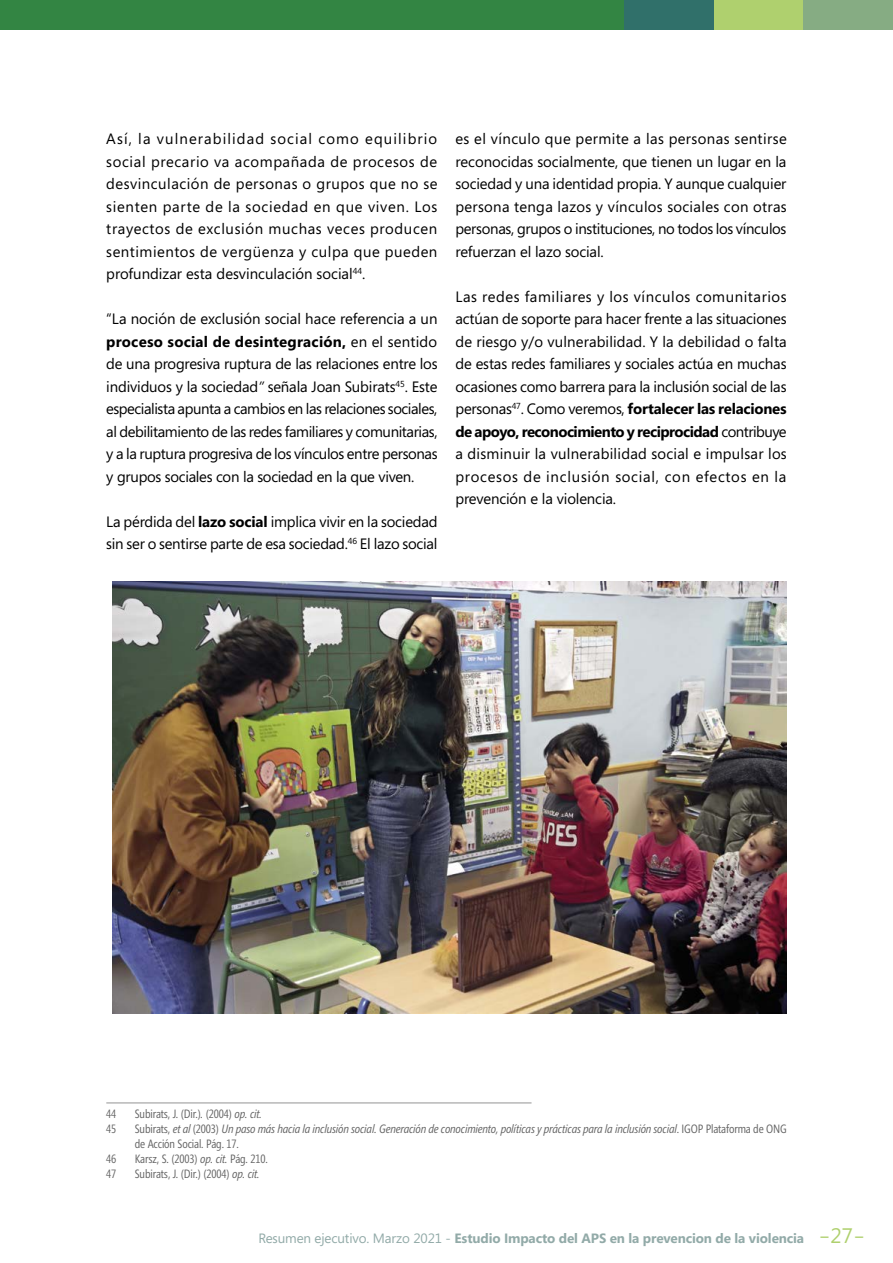
<style>
.page{position:relative;width:893px;height:1263px;background:#fff}
.page>*{position:absolute;margin:0;border:0;box-sizing:border-box;transform-origin:0 0}
.t1{font:300 30px "Segoe";color:#afd06e}
.t2{font:15px/22.5px "Segoe";letter-spacing:-.015em;color:#000;text-align:justify}
.t3{font:700 13.5px "Segoe";letter-spacing:-.01em;color:#92aaa8}
.t4{font:italic 12px/15px "Segoe Condensed";letter-spacing:-.01em;color:#636363}
.t5{font:12px "Segoe Condensed";letter-spacing:-.01em;color:#636363}
.s1{font-weight:700}
.s2{font-style:italic}
.s3{font-style:normal}
.s4{font-weight:400}
.s5{font-weight:400;font-size:21px}
</style>
<div class="page">
<div style="left:799px;top:0;width:94px;height:30px;background:#86ac83"></div>
<div style="left:713px;top:0;width:90px;height:30px;background:#afd06e"></div>
<div style="left:624px;top:0;width:89px;height:30px;background:#30706a"></div>
<div style="left:0;top:0;width:624px;height:30px;background:#338543"></div>
<hr style="left:106px;top:1102px;width:425px;height:1px;background:#939393">
<img style="left:113px;top:581px;width:674px;height:432px">
<p class="t2" style="left:106px;top:127px;width:333px">Así, la vulnerabilidad social como equilibrio social precario va acompañada de procesos de desvinculación de personas o grupos que no se sienten parte de la sociedad en que viven. Los trayectos de exclusión muchas veces producen sentimientos de vergüenza y culpa que pueden profundizar esta desvinculación social<sup>44</sup>.</p>
<p class="t2" style="left:106px;top:307px;width:333px">“La noción de exclusión social hace referencia a un <span class="s1">proceso social de desintegración,</span> en el sentido de una progresiva ruptura de las relaciones entre los individuos y la sociedad<span class="s2">”</span> señala Joan Subirats<sup>45</sup>. Este especialista apunta a cambios en las relaciones sociales, al debilitamiento de las redes familiares y comunitarias, y a la ruptura progresiva de los vínculos entre personas y grupos sociales con la sociedad en la que viven.</p>
<p class="t2" style="left:106px;top:510px;width:333px">La pérdida del <span class="s1">lazo social</span> implica vivir en la sociedad sin ser o sentirse parte de esa sociedad.<sup>46</sup> El lazo social</p>
<p class="t2" style="left:455px;top:127px;width:333px">es el vínculo que permite a las personas sentirse reconocidas socialmente, que tienen un lugar en la sociedad y una identidad propia. Y aunque cualquier persona tenga lazos y vínculos sociales con otras personas, grupos o instituciones, no todos los vínculos refuerzan el lazo social.</p>
<p class="t2" style="left:455px;top:285px;width:333px">Las redes familiares y los vínculos comunitarios actúan de soporte para hacer frente a las situaciones de riesgo y/o vulnerabilidad. Y la debilidad o falta de estas redes familiares y sociales actúa en muchas ocasiones como barrera para la inclusión social de las personas<sup>47</sup>. Como veremos, <span class="s1">fortalecer las relaciones de apoyo, reconocimiento y reciprocidad</span> contribuye a disminuir la vulnerabilidad social e impulsar los procesos de inclusión social, con efectos en la prevención e la violencia.</p>
<p class="t5" style="left:106px;top:1107px;width:12px">44</p>
<p class="t5" style="left:135px;top:1107px;width:129px">Subirats, J. (Dir.)<span class="s2">.</span> (2004) <span class="s2">op. cit.</span></p>
<p class="t5" style="left:106px;top:1122px;width:12px">45</p>
<p class="t4" style="left:135px;top:1121px;width:653px"><span class="s3">Subirats,</span> et al <span class="s3">(2003)</span> Un paso más hacia la inclusión social. Generación de conocimiento, políticas y prácticas para la inclusión social<span class="s3">. IGOP Plataforma de ONG de Acción Social. Pág. 17.</span></p>
<p class="t5" style="left:106px;top:1152px;width:12px">46</p>
<p class="t5" style="left:135px;top:1152px;width:135px">Karsz, S. (2003) <span class="s2">op. cit.</span> Pág. 210.</p>
<p class="t5" style="left:106px;top:1167px;width:12px">47</p>
<p class="t5" style="left:135px;top:1167px;width:126px">Subirats, J. (Dir.) (2004) <span class="s2">op. cit.</span></p>
<p class="t3" style="left:259px;top:1228px;width:547px"><span class="s4">Resumen ejecutivo. Marzo 2021 -</span> Estudio Impacto del APS en la prevencion de la violencia</p>
<h1 class="t1" style="left:818px;top:1218px;width:48px">-<span class="s5">27</span>-</h1>
</div>
